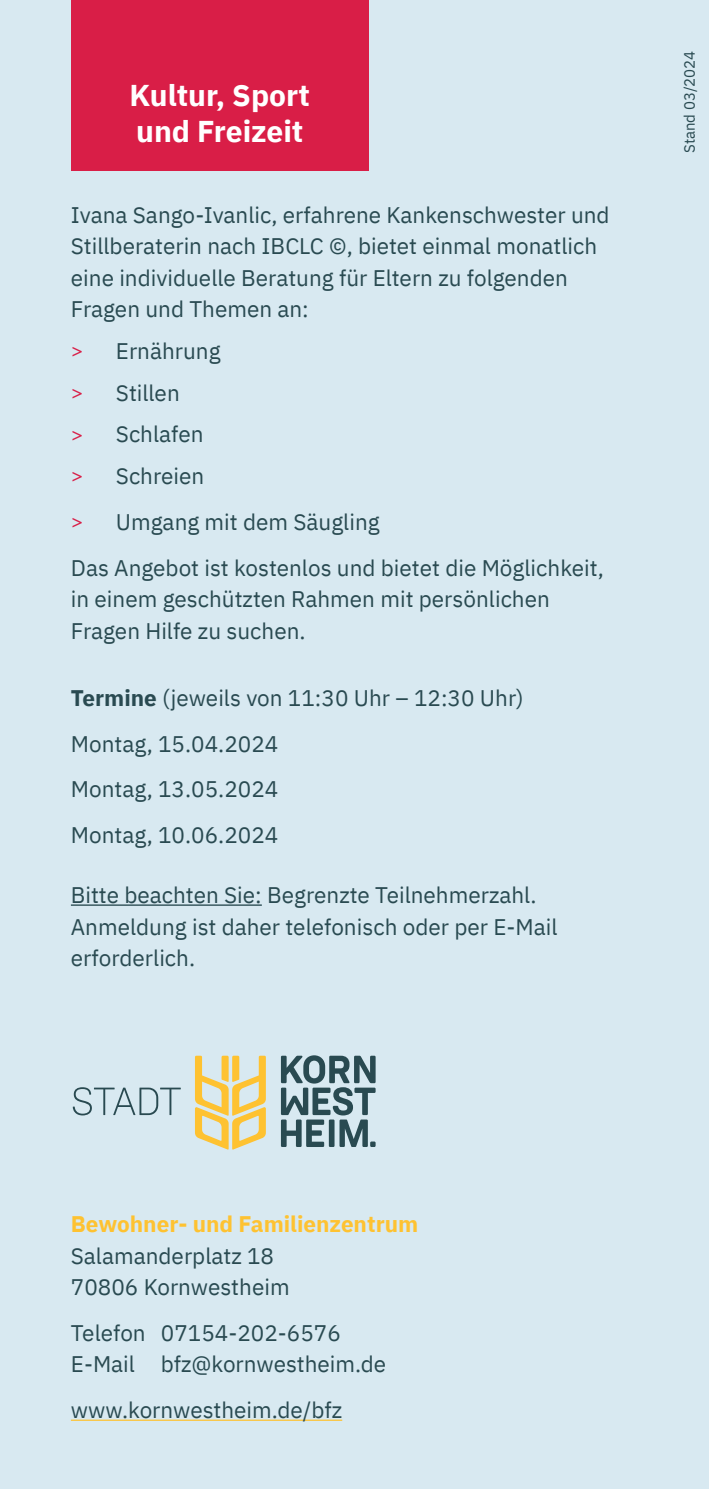
<style>
.page{position:relative;width:709px;height:1489px;background:#fff}
.page>*{position:absolute;margin:0;border:0;box-sizing:border-box;transform-origin:0 0}
.t1{font:700 30px/36px "IBM Plex Sans";color:#fff}
.Fließtext_M__weiß{font:22.5px/31.5px "IBM Plex Sans";color:#294a51}
.Stand{font:15px "IBM Plex Sans";color:#294a51}
.s1{font-family:"Tahoma";font-size:17.5px;color:#d91e47}
.s2{font-weight:700}
.s3{font-weight:700;color:#fec231}
</style>
<div class="page">
<div style="left:0;top:0;width:709px;height:1488px;background:#d8e9f1"></div>
<hr style="left:71px;top:904px;width:191px;height:1px;background:#294a51">
<div style="left:71px;top:0;width:298px;height:170px;background:#d91e47"></div>
<hr style="left:71px;top:1419px;width:271px;height:1px;background:#fec231">
<svg style="left:73px;top:1055px;width:302px;height:94px"></svg>
<h1 class="t1" style="left:130px;top:75px;width:182px">Kultur, Sport und Freizeit</h1>
<p class="Fließtext_M__weiß" style="left:71px;top:197px;width:540px">Ivana Sango-Ivanlic, erfahrene Kankenschwester und Stillberaterin nach IBCLC ©, bietet einmal monatlich eine individuelle Beratung für Eltern zu folgenden Fragen und Themen an:</p>
<p class="Fließtext_M__weiß" style="left:71px;top:333px;width:151px"><span class="s1">&gt;</span> Ernährung</p>
<p class="Fließtext_M__weiß" style="left:71px;top:375px;width:110px"><span class="s1">&gt;</span> Stillen</p>
<p class="Fließtext_M__weiß" style="left:71px;top:417px;width:134px"><span class="s1">&gt;</span> Schlafen</p>
<p class="Fließtext_M__weiß" style="left:71px;top:458px;width:135px"><span class="s1">&gt;</span> Schreien</p>
<p class="Fließtext_M__weiß" style="left:71px;top:504px;width:310px"><span class="s1">&gt;</span> Umgang mit dem Säugling</p>
<p class="Fließtext_M__weiß" style="left:71px;top:550px;width:534px">Das Angebot ist kostenlos und bietet die Möglichkeit, in einem geschützten Rahmen mit persönlichen<br>Fragen Hilfe zu suchen.</p>
<p class="Fließtext_M__weiß" style="left:71px;top:680px;width:454px"><span class="s2">Termine</span> (jeweils von 11:30 Uhr – 12:30 Uhr)</p>
<p class="Fließtext_M__weiß" style="left:71px;top:726px;width:209px">Montag, 15.04.2024</p>
<p class="Fließtext_M__weiß" style="left:71px;top:771px;width:209px">Montag, 13.05.2024</p>
<p class="Fließtext_M__weiß" style="left:71px;top:817px;width:209px">Montag, 10.06.2024</p>
<p class="Fließtext_M__weiß" style="left:71px;top:877px;width:488px">Bitte beachten Sie: Begrenzte Teilnehmerzahl.<br>Anmeldung ist daher telefonisch oder per E-Mail erforderlich.</p>
<p class="Stand" style="left:678px;top:153px;width:104px;rotate:-90deg">Stand 03/2024</p>
<p class="Fließtext_M__weiß" style="left:71px;top:1206px;width:349px"><span class="s3">Bewohner- und Familienzentrum<br></span>Salamanderplatz 18<br>70806 Kornwestheim</p>
<p class="Fließtext_M__weiß" style="left:71px;top:1315px;width:317px">Telefon 07154-202-6576<br>E-Mail bfz@kornwestheim.de</p>
<p class="Fließtext_M__weiß" style="left:71px;top:1392px;width:273px">www.kornwestheim.de/bfz</p>
</div>
